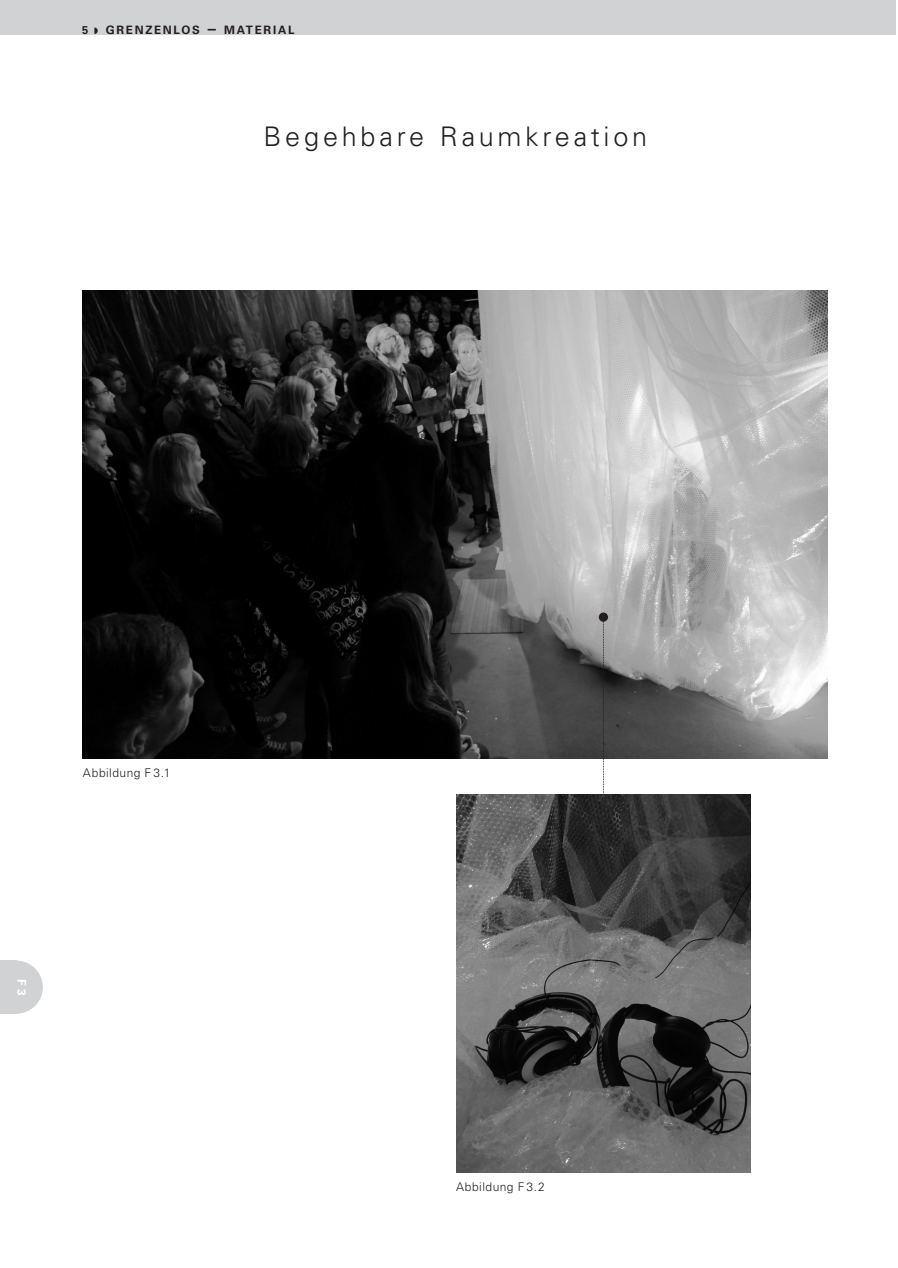
<style>
.page{position:relative;width:898px;height:1268px;background:#fff}
.page>*{position:absolute;margin:0;border:0;box-sizing:border-box;transform-origin:0 0}
.t1{font:300 27px "Univers LT Std";letter-spacing:.14em;color:#231f20}
.t2{font:300 12px "Univers LT Std";letter-spacing:.04em;color:#231f20}
.t3{font:700 12px "Univers LT Std";color:#fff}
.t4{font:700 11.55px "Univers LT Std";letter-spacing:.15em;color:#231f20}
.t5{font:700 11.25px "Univers LT Std";color:#231f20}
.s1{font-size:16.5px}
</style>
<div class="page">
<img style="left:83px;top:290px;width:744px;height:468px">
<img style="left:456px;top:794px;width:294px;height:378px">
<svg style="left:598px;top:612px;width:9px;height:9px"></svg>
<svg style="left:602px;top:614px;width:2px;height:181px"></svg>
<svg style="left:17px;top:960px;width:26px;height:53px"></svg>
<div style="left:0;top:960px;width:17px;height:53px;background:#d1d2d4"></div>
<div style="left:0;top:0;width:895px;height:35px;background:#d1d2d4"></div>
<p class="t5" style="left:82px;top:24px;width:8px">5</p>
<p class="t4" style="left:106px;top:23px;width:190px">GRENZENLOS <span class="s1">–</span> MATERIAL</p>
<p class="t1" style="left:263px;top:120px;width:385px">Begehbare Raumkreation</p>
<p class="t2" style="left:83px;top:765px;width:89px">Abbildung F 3.1</p>
<p class="t3" style="left:29px;top:978px;width:19px;rotate:90deg">F 3</p>
<p class="t2" style="left:456px;top:1179px;width:90px">Abbildung F 3.2</p>
</div>
